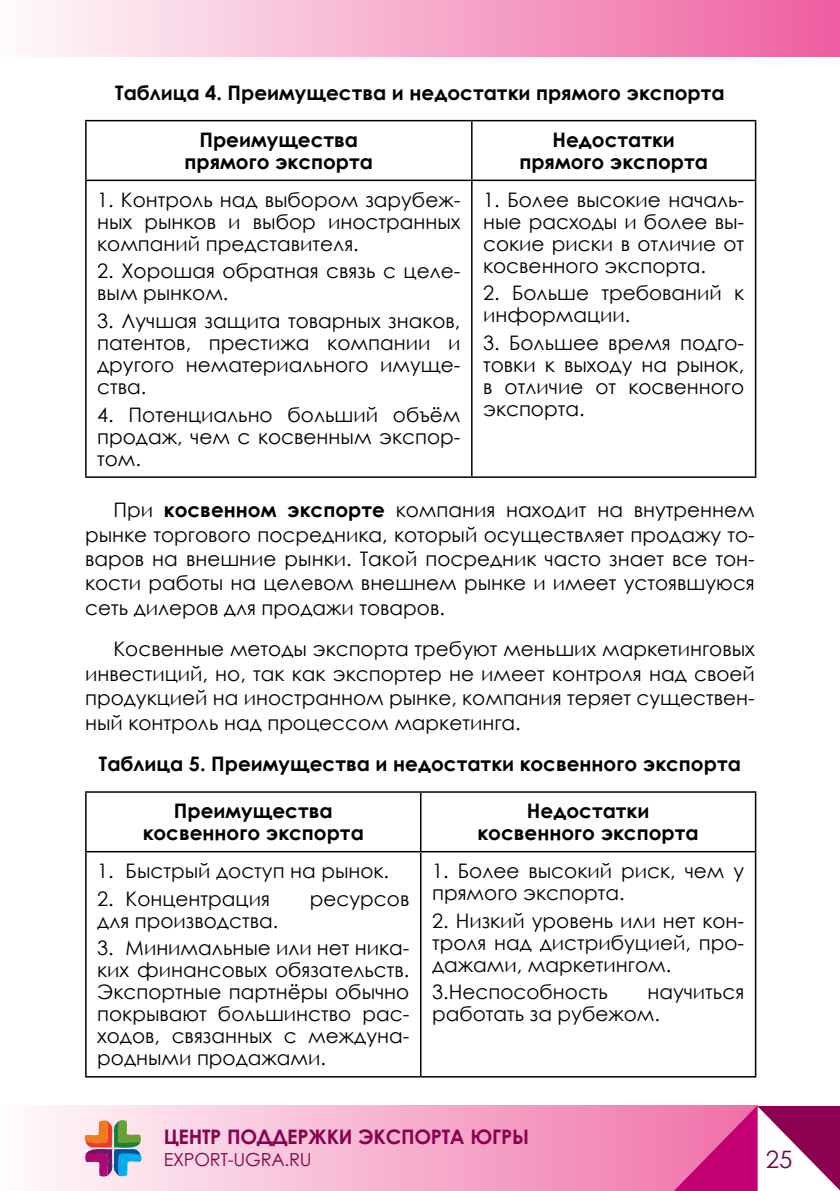
<style>
.page{position:relative;width:840px;height:1191px;background:#fff}
.page>*{position:absolute;margin:0;border:0;box-sizing:border-box;transform-origin:0 0}
.t1{font:24px "Century Gothic";color:#7b0046}
.t2{font:20px/22px "Century Gothic";color:#000;text-align:justify}
.t3{font:700 20px/22px "Century Gothic";color:#000;text-align:center}
.t4{font:700 20px "Century Gothic";letter-spacing:-.015em;color:#8c0052}
.t5{font:18px "Century Gothic";letter-spacing:-.015em;color:#8c0052}
.s1{font-weight:700}
</style>
<div class="page">
<div style="left:0;top:0;width:839px;height:57px;background:linear-gradient(to right,#fefbfb,#ef5fa0)"></div>
<hr style="left:0;top:0;width:1px;height:57px;background:#fffcfd">
<svg style="left:37px;top:1106px;width:637px;height:85px;background:#f7b6d2"></svg>
<svg style="left:674px;top:1105px;width:165px;height:86px"></svg>
<svg style="left:84px;top:1119px;width:58px;height:57px;background:#aa979e"></svg>
<hr style="left:471px;top:120px;width:285px;height:1px;background:#000">
<hr style="left:754px;top:121px;width:2px;height:59px;background:#000">
<hr style="left:85px;top:120px;width:386px;height:1px;background:#000">
<hr style="left:471px;top:121px;width:1px;height:59px;background:#000">
<hr style="left:85px;top:121px;width:2px;height:59px;background:#000">
<hr style="left:471px;top:180px;width:285px;height:1px;background:#000">
<hr style="left:754px;top:181px;width:2px;height:295px;background:#000">
<hr style="left:85px;top:180px;width:386px;height:1px;background:#000">
<hr style="left:471px;top:181px;width:1px;height:295px;background:#000">
<hr style="left:85px;top:181px;width:2px;height:295px;background:#000">
<hr style="left:471px;top:476px;width:285px;height:2px;background:#000">
<hr style="left:85px;top:476px;width:386px;height:2px;background:#000">
<hr style="left:420px;top:791px;width:336px;height:1px;background:#000">
<hr style="left:754px;top:792px;width:2px;height:59px;background:#000">
<hr style="left:85px;top:791px;width:335px;height:1px;background:#000">
<hr style="left:420px;top:792px;width:1px;height:59px;background:#000">
<hr style="left:85px;top:792px;width:2px;height:59px;background:#000">
<hr style="left:420px;top:851px;width:336px;height:1px;background:#000">
<hr style="left:754px;top:852px;width:2px;height:224px;background:#000">
<hr style="left:85px;top:851px;width:335px;height:1px;background:#000">
<hr style="left:420px;top:852px;width:1px;height:224px;background:#000">
<hr style="left:85px;top:852px;width:2px;height:224px;background:#000">
<hr style="left:420px;top:1076px;width:336px;height:1px;background:#000">
<hr style="left:85px;top:1076px;width:335px;height:1px;background:#000">
<p class="t3" style="left:115px;top:81px;width:610px">Таблица 4. Преимущества и недостатки прямого экспорта</p>
<p class="t3" style="left:519px;top:128px;width:190px">Недостатки прямого экспорта</p>
<p class="t3" style="left:184px;top:128px;width:190px">Преимущества прямого экспорта</p>
<p class="t2" style="left:97px;top:188px;width:364px">1. Контроль над выбором зарубеж&shy;ных рынков и выбор иностранных компаний представителя.</p>
<p class="t2" style="left:97px;top:260px;width:364px">2. Хорошая обратная связь с целе&shy;вым рынком.</p>
<p class="t2" style="left:97px;top:309px;width:364px">3. Лучшая защита товарных знаков, патентов, престижа компании и другого нематериального имуще&shy;ства.</p>
<p class="t2" style="left:97px;top:403px;width:364px">4. Потенциально больший объём продаж, чем с косвенным экспор&shy;том.</p>
<p class="t2" style="left:85px;top:497px;width:671px;line-height:24.4px;text-indent:28px">При <span class="s1">косвенном экспорте</span> компания находит на внутреннем рынке торгового посредника, который осуществляет продажу то&shy;варов на внешние рынки. Такой посредник часто знает все тон&shy;кости работы на целевом внешнем рынке и имеет устоявшуюся сеть дилеров для продажи товаров.</p>
<p class="t2" style="left:85px;top:636px;width:670px;line-height:24.4px;text-indent:28px">Косвенные методы экспорта требуют меньших маркетинговых инвестиций, но, так как экспортер не имеет контроля над своей продукцией на иностранном рынке, компания теряет существен&shy;ный контроль над процессом маркетинга.</p>
<p class="t3" style="left:99px;top:752px;width:643px">Таблица 5. Преимущества и недостатки косвенного экспорта</p>
<p class="t3" style="left:477px;top:799px;width:222px">Недостатки косвенного экспорта</p>
<p class="t2" style="left:483px;top:188px;width:262px">1. Более высокие началь&shy;ные расходы и более вы&shy;сокие риски в отличие от косвенного экспорта.</p>
<p class="t2" style="left:483px;top:282px;width:262px">2. Больше требований к информации.</p>
<p class="t2" style="left:483px;top:331px;width:262px">3. Большее время подго&shy;товки к выходу на рынок, в отличие от косвенного экспорта.</p>
<p class="t3" style="left:143px;top:799px;width:222px">Преимущества косвенного экспорта</p>
<p class="t2" style="left:97px;top:859px;width:293px">1. Быстрый доступ на рынок.</p>
<p class="t2" style="left:97px;top:887px;width:174px">2. Концентрация</p>
<p class="t2" style="left:310px;top:887px;width:101px">ресурсов</p>
<p class="t2" style="left:97px;top:909px;width:182px">для производства.</p>
<p class="t2" style="left:97px;top:937px;width:313px">3. Минимальные или нет ника&shy;ких финансовых обязательств.<br>Экспортные партнёры обычно покрывают большинство рас&shy;ходов, связанных с междуна&shy;родными продажами.</p>
<p class="t2" style="left:432px;top:859px;width:313px">1. Более высокий риск, чем у прямого экспорта.</p>
<p class="t2" style="left:432px;top:909px;width:313px">2. Низкий уровень или нет кон&shy;троля над дистрибуцией, про&shy;дажами, маркетингом.</p>
<p class="t2" style="left:432px;top:981px;width:177px">3.Неспособность</p>
<p class="t2" style="left:432px;top:981px;width:313px;text-indent:215px">научиться работать за рубежом.</p>
<p class="t4" style="left:164px;top:1121px;width:366px">ЦЕНТР ПОДДЕРЖКИ ЭКСПОРТА ЮГРЫ</p>
<p class="t5" style="left:164px;top:1147px;width:149px">EXPORT-UGRA.RU</p>
<p class="t1" style="left:765px;top:1142px;width:28px">25</p>
</div>
